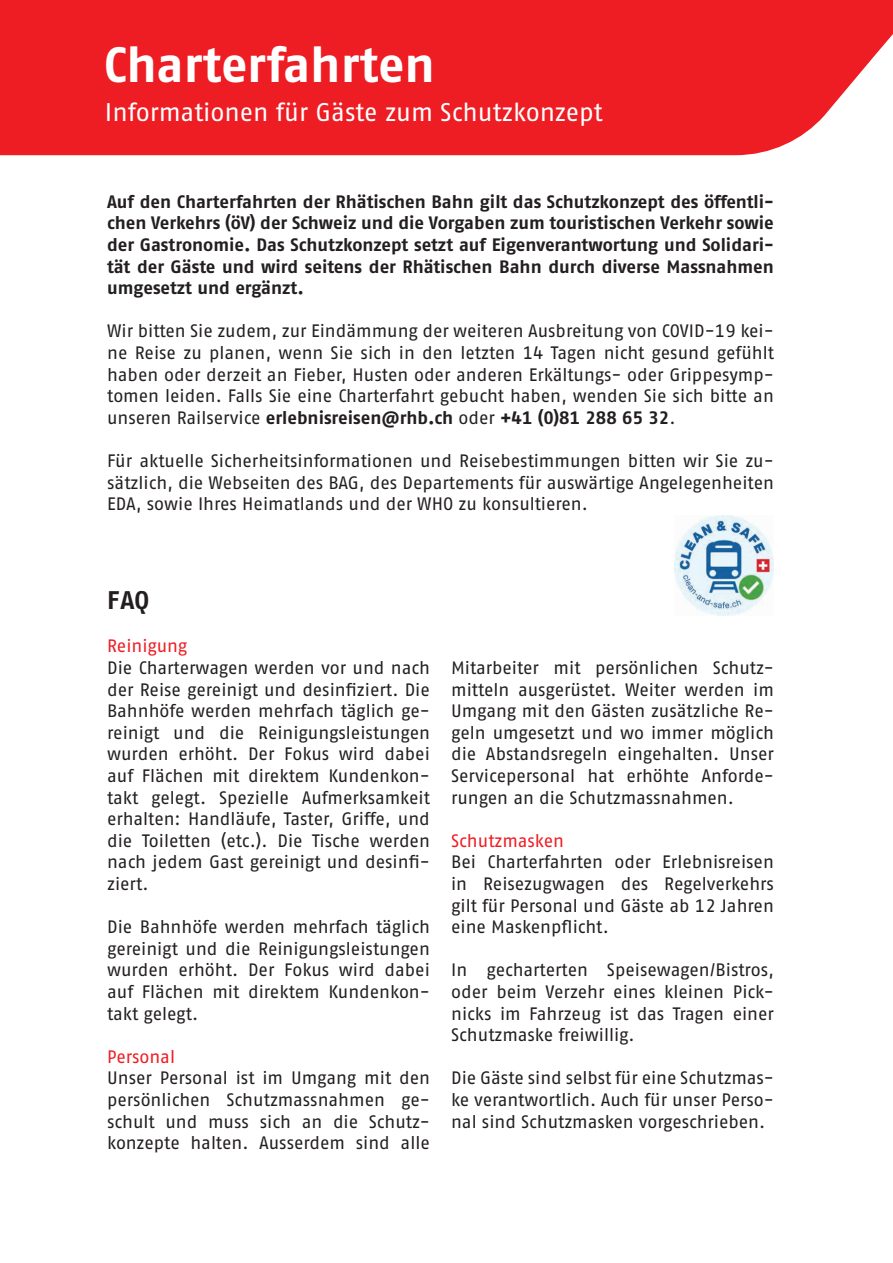
<style>
.page{position:relative;width:893px;height:1263px;background:#fff}
.page>*{position:absolute;margin:0;border:0;box-sizing:border-box;transform-origin:0 0}
.t1{font:49.5px "Fago No Bold Tf";color:#fff}
.t2{font:25.5px "Fago No Regular Tf";color:#fff}
.t3{font:25.5px "Fago No Bold Tf";color:#231f20}
.t4{font:18px/21.6px "Fago No Regular Tf";letter-spacing:-.005em;color:#231f20;text-align:justify}
.t5{font:18px/21.6px "Fago No Bold Tf";color:#231f20;text-align:justify}
.t6{font:18px "Fago No Regular Tf";letter-spacing:-.005em;color:#ee1d23}
.s1{font-family:"Fago No Regular Tf"}
</style>
<div class="page">
<div style="left:0;top:0;width:893px;height:155px;background:#ee1d23"></div>
<img style="left:674px;top:515px;width:100px;height:100px">
<h1 class="t1" style="left:104px;top:36px;width:333px">Charterfahrten</h1>
<h2 class="t2" style="left:105px;top:98px;width:499px">Informationen für Gäste zum Schutzkonzept</h2>
<p class="t5" style="left:107px;top:190px;width:668px">Auf den Charterfahrten der Rhätischen Bahn gilt das Schutzkonzept des öffentli&shy;chen Verkehrs (öV) der Schweiz und die Vorgaben zum touristischen Verkehr sowie der Gastronomie. Das Schutzkonzept setzt auf Eigenverantwortung und Solidari&shy;tät der Gäste und wird seitens der Rhätischen Bahn durch diverse Massnahmen umgesetzt und ergänzt.</p>
<p class="t4" style="left:107px;top:320px;width:668px">Wir bitten Sie zudem, zur Eindämmung der weiteren Ausbreitung von COVID-19 kei&shy;ne Reise zu planen, wenn Sie sich in den letzten 14 Tagen nicht gesund gefühlt haben oder derzeit an Fieber, Husten oder anderen Erkältungs- oder Grippesymp&shy;tomen leiden. Falls Sie eine Charterfahrt gebucht haben, wenden Sie sich bitte an</p>
<p class="t5" style="left:107px;top:406px;width:570px"><span class="s1">unseren Railservice</span> erlebnisreisen@rhb.ch <span class="s1">oder</span> +41 (0)81 288 65 32<span class="s1">.</span></p>
<p class="t4" style="left:107px;top:450px;width:668px">Für aktuelle Sicherheitsinformationen und Reisebestimmungen bitten wir Sie zu&shy;sätzlich, die Webseiten des BAG, des Departements für auswärtige Angelegenheiten EDA, sowie Ihres Heimatlands und der WHO zu konsultieren.</p>
<h2 class="t3" style="left:107px;top:585px;width:44px">FAQ</h2>
<p class="t6" style="left:107px;top:636px;width:82px">Reinigung</p>
<p class="t4" style="left:107px;top:657px;width:324px">Die Charterwagen werden vor und nach der Reise gereinigt und desinfiziert. Die Bahnhöfe werden mehrfach täglich ge&shy;reinigt und die Reinigungsleistungen wurden erhöht. Der Fokus wird dabei auf Flächen mit direktem Kundenkon&shy;takt gelegt. Spezielle Aufmerksamkeit erhalten: Handläufe, Taster, Griffe, und die Toiletten (etc.). Die Tische werden nach jedem Gast gereinigt und desinfi&shy;ziert.</p>
<p class="t4" style="left:107px;top:916px;width:324px">Die Bahnhöfe werden mehrfach täglich gereinigt und die Reinigungsleistungen wurden erhöht. Der Fokus wird dabei auf Flächen mit direktem Kundenkon&shy;takt gelegt.</p>
<p class="t6" style="left:107px;top:1046px;width:69px">Personal</p>
<p class="t4" style="left:107px;top:1067px;width:324px">Unser Personal ist im Umgang mit den persönlichen Schutzmassnahmen ge&shy;schult und muss sich an die Schutz&shy;konzepte halten. Ausserdem sind alle</p>
<p class="t4" style="left:451px;top:657px;width:324px">Mitarbeiter mit persönlichen Schutz&shy;mitteln ausgerüstet. Weiter werden im Umgang mit den Gästen zusätzliche Re&shy;geln umgesetzt und wo immer möglich die Abstandsregeln eingehalten. Unser Servicepersonal hat erhöhte Anforde&shy;rungen an die Schutzmassnahmen.</p>
<p class="t6" style="left:451px;top:830px;width:114px">Schutzmasken</p>
<p class="t4" style="left:451px;top:851px;width:324px">Bei Charterfahrten oder Erlebnisreisen in Reisezugwagen des Regelverkehrs gilt für Personal und Gäste ab 12 Jahren eine Maskenpflicht.</p>
<p class="t4" style="left:451px;top:959px;width:324px">In gecharterten Speisewagen/Bistros, oder beim Verzehr eines kleinen Pick&shy;nicks im Fahrzeug ist das Tragen einer Schutzmaske freiwillig.</p>
<p class="t4" style="left:451px;top:1067px;width:324px">Die Gäste sind selbst für eine Schutzmas&shy;ke verantwortlich. Auch für unser Perso&shy;nal sind Schutzmasken vorgeschrieben.</p>
</div>
